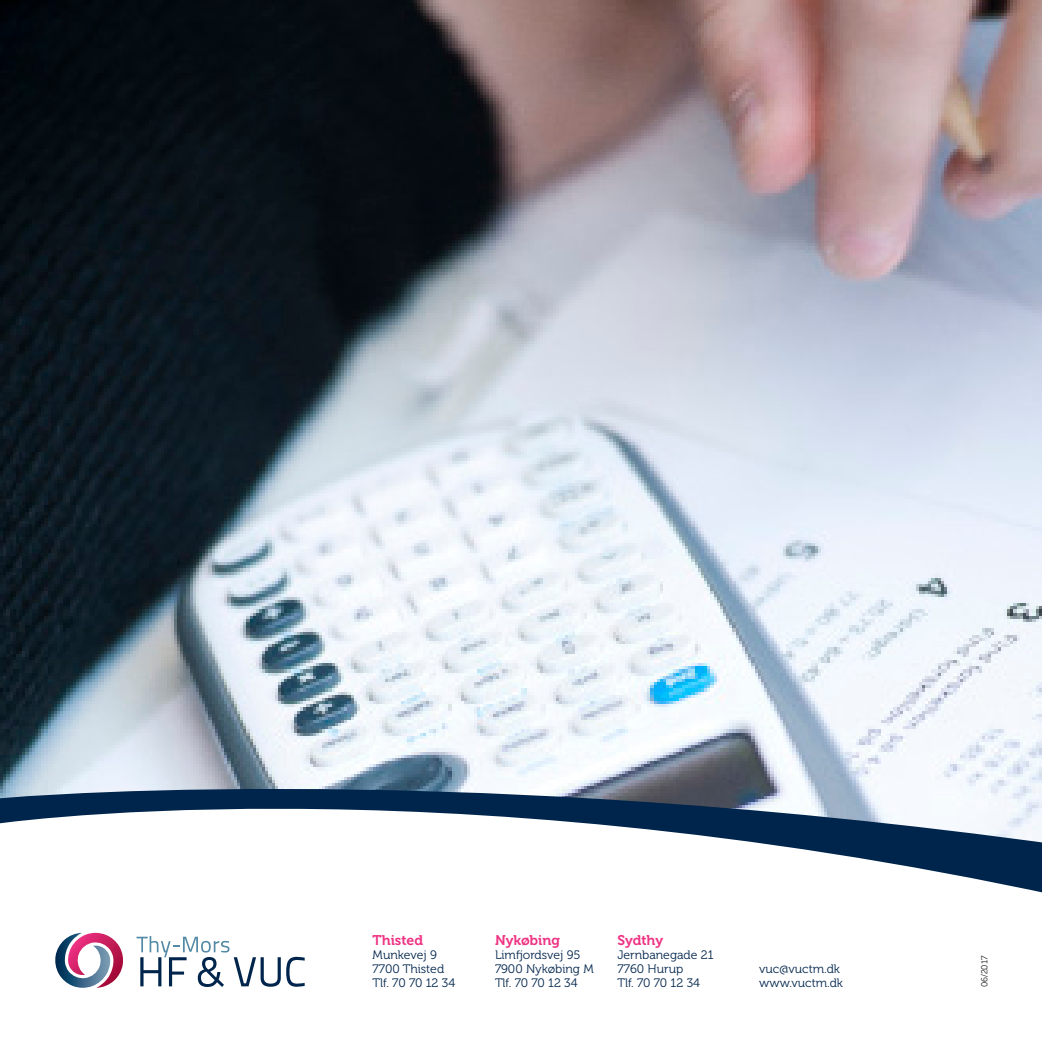
<style>
.page{position:relative;width:1042px;height:1042px;background:#fff}
.page>*{position:absolute;margin:0;border:0;box-sizing:border-box;transform-origin:0 0}
.t1{font:14px "Museo 700";color:#ee3283}
.t2{font:12.25px/14px "Museo 300";color:#00254c}
.t3{font:8.75px "Museo 300";letter-spacing:-.005em;color:#231f20}
</style>
<div class="page">
<img style="left:0;top:0;width:1042px;height:756px">
<svg style="left:0;top:758px;width:1042px;height:181px"></svg>
<svg style="left:137px;top:936px;width:168px;height:51px"></svg>
<svg style="left:55px;top:933px;width:69px;height:55px"></svg>
<p class="t1" style="left:373px;top:932px;width:52px">Thisted</p>
<p class="t2" style="left:373px;top:947px;width:84px">Munkevej 9<br>7700 Thisted<br>Tlf. 70 70 12 34</p>
<p class="t1" style="left:495px;top:932px;width:67px">Nykøbing</p>
<p class="t2" style="left:495px;top:947px;width:100px">Limfordsvej 95<br>7900 Nykøbing M<br>Tlf. 70 70 12 34</p>
<p class="t1" style="left:617px;top:932px;width:47px">Sydthy</p>
<p class="t2" style="left:617px;top:947px;width:98px">Jernbanegade 21<br>7760 Hurup<br>Tlf. 70 70 12 34</p>
<p class="t2" style="left:759px;top:961px;width:85px">vuc@vuctm.dk www.vuctm.dk</p>
<p class="t3" style="left:979px;top:987px;width:33px;rotate:-90deg">06/2017</p>
</div>
